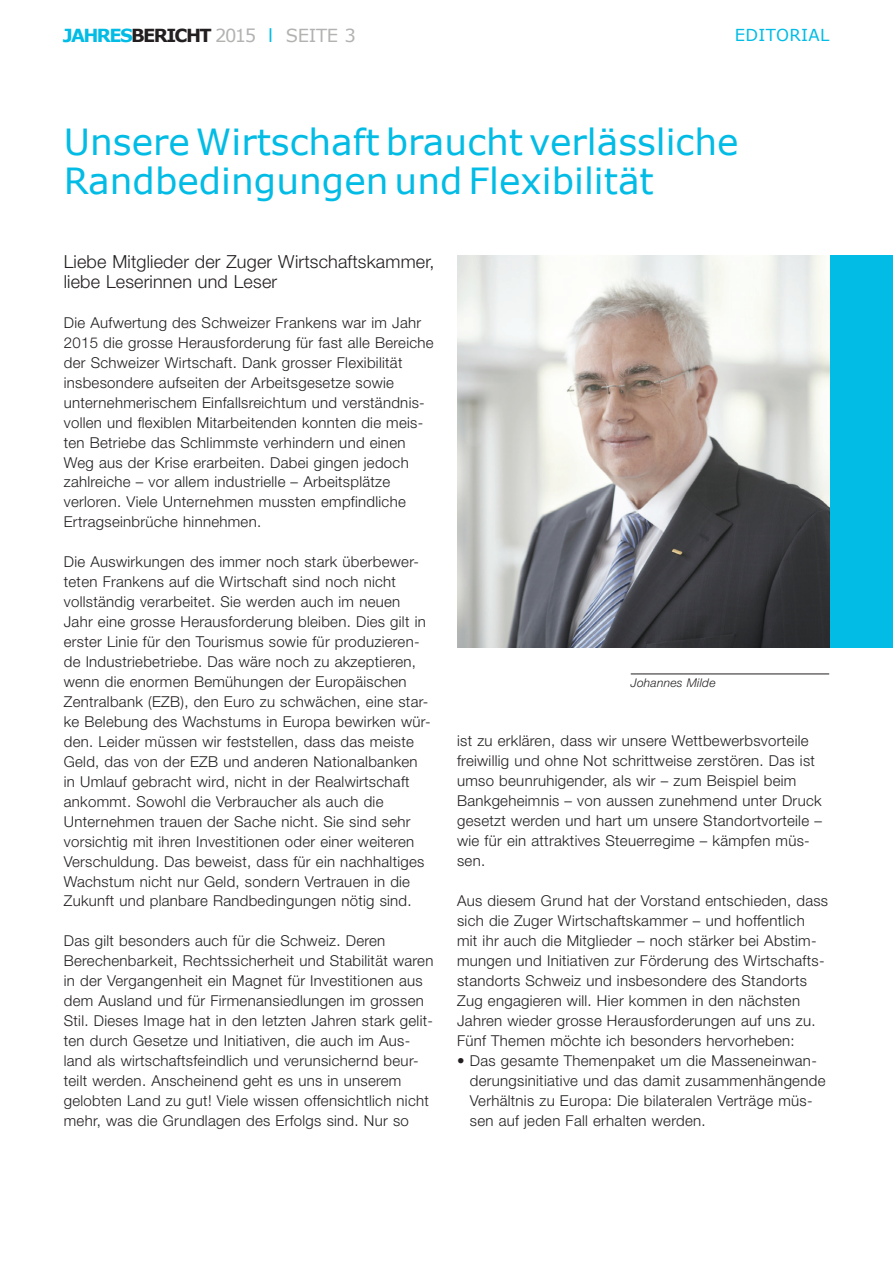
<style>
.page{position:relative;width:893px;height:1263px;background:#fff}
.page>*{position:absolute;margin:0;border:0;box-sizing:border-box;transform-origin:0 0}
.t1{font:36px/39px "Verdana";color:#02bce5}
.t2{font:300 18px/20px "Helvetica Neue LT Std";letter-spacing:.01em;color:#231f20}
.t3{font:18px "Verdana";letter-spacing:-.02em;color:#b3b2b1}
.t4{font:16.5px "Verdana";letter-spacing:.02em;color:#02bce5}
.t5{font:300 15px/20px "Helvetica Neue LT Std";letter-spacing:.02em;color:#231f20}
.t6{font:italic 300 12px "Helvetica Neue LT Std";letter-spacing:.02em;color:#231f20}
.s1{font-weight:700;color:#02bce5}
.s2{font-weight:700;color:#231f20}
.s3{color:#02bce5}
</style>
<div class="page">
<div style="left:829px;top:255px;width:64px;height:392px;background:#02bce5"></div>
<img style="left:457px;top:255px;width:372px;height:392px">
<hr style="left:631px;top:674px;width:198px;height:1px;background:#231f20">
<p class="t3" style="left:63px;top:23px;width:295px"><span class="s1">JAHRES</span><span class="s2">BERICHT</span> 2015 <span class="s3">l</span> Seite 3</p>
<p class="t4" style="left:735px;top:23px;width:96px">Editorial</p>
<h1 class="t1" style="left:64px;top:122px;width:676px">Unsere Wirtschaft braucht verlässliche<br>Randbedingungen und Flexibilität</h1>
<p class="t2" style="left:64px;top:251px;width:372px">Liebe Mitglieder der Zuger Wirtschaftskammer, liebe Leserinnen und Leser</p>
<p class="t5" style="left:64px;top:312px;width:371px">Die Aufwertung des Schweizer Frankens war im Jahr 2015 die grosse Herausforderung für fast alle Bereiche der Schweizer Wirtschaft. Dank grosser Flexibilität insbesondere aufseiten der Arbeitsgesetze sowie unternehmerischem Einfallsreichtum und verständnis&shy;vollen und flexiblen Mitarbeitenden konnten die meis&shy;ten Betriebe das Schlimmste verhindern und einen Weg aus der Krise erarbeiten. Dabei gingen jedoch zahlreiche – vor allem industrielle – Arbeitsplätze verloren. Viele Unternehmen mussten empfindliche Ertragseinbrüche hinnehmen.</p>
<p class="t5" style="left:64px;top:552px;width:368px">Die Auswirkungen des immer noch stark überbewer&shy;teten Frankens auf die Wirtschaft sind noch nicht vollständig verarbeitet. Sie werden auch im neuen Jahr eine grosse Herausforderung bleiben. Dies gilt in erster Linie für den Tourismus sowie für produzieren&shy;de Industriebetriebe. Das wäre noch zu akzeptieren, wenn die enormen Bemühungen der Europäischen Zentralbank (EZB), den Euro zu schwächen, eine star&shy;ke Belebung des Wachstums in Europa bewirken wür&shy;den. Leider müssen wir feststellen, dass das meiste Geld, das von der EZB und anderen Nationalbanken in Umlauf gebracht wird, nicht in der Realwirtschaft ankommt. Sowohl die Verbraucher als auch die Unternehmen trauen der Sache nicht. Sie sind sehr vorsichtig mit ihren Investitionen oder einer weiteren Verschuldung. Das beweist, dass für ein nachhaltiges Wachstum nicht nur Geld, sondern Vertrauen in die Zukunft und planbare Randbedingungen nötig sind.</p>
<p class="t5" style="left:64px;top:931px;width:371px">Das gilt besonders auch für die Schweiz. Deren Berechenbarkeit, Rechtssicherheit und Stabilität waren in der Vergangenheit ein Magnet für Investitionen aus dem Ausland und für Firmenansiedlungen im grossen Stil. Dieses Image hat in den letzten Jahren stark gelit&shy;ten durch Gesetze und Initiativen, die auch im Aus&shy;land als wirtschaftsfeindlich und verunsichernd beur&shy;teilt werden. Anscheinend geht es uns in unserem gelobten Land zu gut! Viele wissen offensichtlich nicht mehr, was die Grundlagen des Erfolgs sind. Nur so</p>
<p class="t6" style="left:631px;top:675px;width:86px">Johannes Milde</p>
<p class="t5" style="left:457px;top:731px;width:366px">ist zu erklären, dass wir unsere Wettbewerbsvorteile freiwillig und ohne Not schrittweise zerstören. Das ist umso beunruhigender, als wir – zum Beispiel beim Bankgeheimnis – von aussen zunehmend unter Druck gesetzt werden und hart um unsere Standortvorteile – wie für ein attraktives Steuerregime – kämpfen müs&shy;sen.</p>
<p class="t5" style="left:457px;top:890px;width:373px">Aus diesem Grund hat der Vorstand entschieden, dass sich die Zuger Wirtschaftskammer – und hoffentlich mit ihr auch die Mitglieder – noch stärker bei Abstim&shy;mungen und Initiativen zur Förderung des Wirtschafts&shy;standorts Schweiz und insbesondere des Standorts Zug engagieren will. Hier kommen in den nächsten Jahren wieder grosse Herausforderungen auf uns zu.<br>Fünf Themen möchte ich besonders hervorheben:</p>
<p class="t5" style="left:470px;top:1050px;width:357px;text-indent:-13px">• Das gesamte Themenpaket um die Masseneinwan&shy;derungsinitiative und das damit zusammenhängende Verhältnis zu Europa: Die bilateralen Verträge müs&shy;sen auf jeden Fall erhalten werden.</p>
</div>
